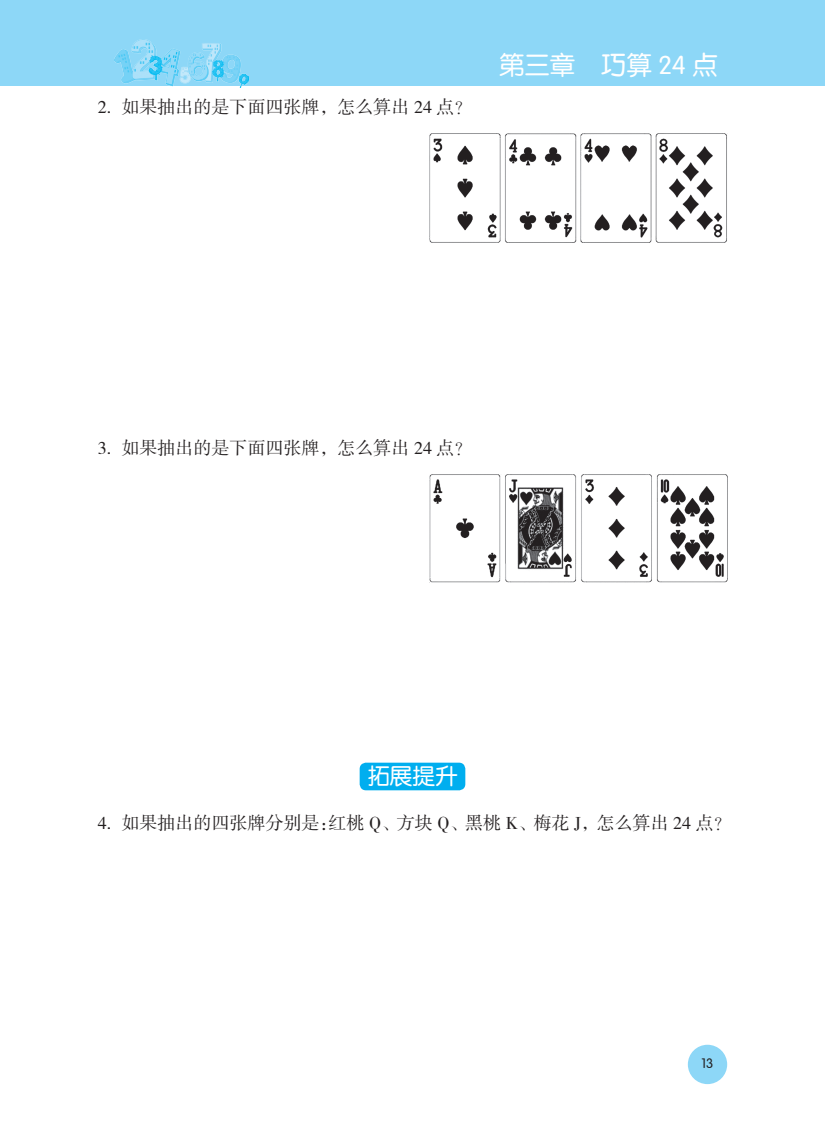
<style>
.page{position:relative;width:825px;height:1132px;background:#fff}
.page>*{position:absolute;margin:0;border:0;box-sizing:border-box;transform-origin:0 0}
.t1{font:25.5px "FZY3 K GBK1 0";color:#fff}
.t2{font:22.5px "FZY3 K GBK1 0";color:#fff}
.t3{font:18px "FZSSK GBK1 0";color:#231f20}
.t4{font:13.5px "FZY3 K GBK1 0";color:#231f20}
</style>
<div class="page">
<div style="left:13px;top:0;width:812px;height:85px;background:#8dd7f7"></div>
<div style="left:0;top:0;width:13px;height:85px;background:#8dd7f7"></div>
<img style="left:114px;top:39px;width:135px;height:49px">
<div style="left:688px;top:1044px;width:39px;height:39px;background:#8dd7f7;border-radius:50%"></div>
<img style="left:429px;top:133px;width:298px;height:109px">
<img style="left:429px;top:474px;width:298px;height:108px">
<div style="left:360px;top:762px;width:105px;height:28px;background:#00aeef;border-radius:6px"></div>
<p class="t3" style="left:98px;top:97px;width:376px">2. 如果抽出的是下面四张牌，怎么算出 24 点？</p>
<h1 class="t1" style="left:499px;top:51px;width:220px">第三章 巧算 24 点</h1>
<p class="t3" style="left:98px;top:438px;width:376px">3. 如果抽出的是下面四张牌，怎么算出 24 点？</p>
<p class="t2" style="left:367px;top:764px;width:91px">拓展提升</p>
<p class="t3" style="left:98px;top:812px;width:635px">4. 如果抽出的四张牌分别是：红桃 Q、方块 Q、黑桃 K、梅花 J，怎么算出 24 点？</p>
<p class="t4" style="left:701px;top:1055px;width:13px">13</p>
</div>
